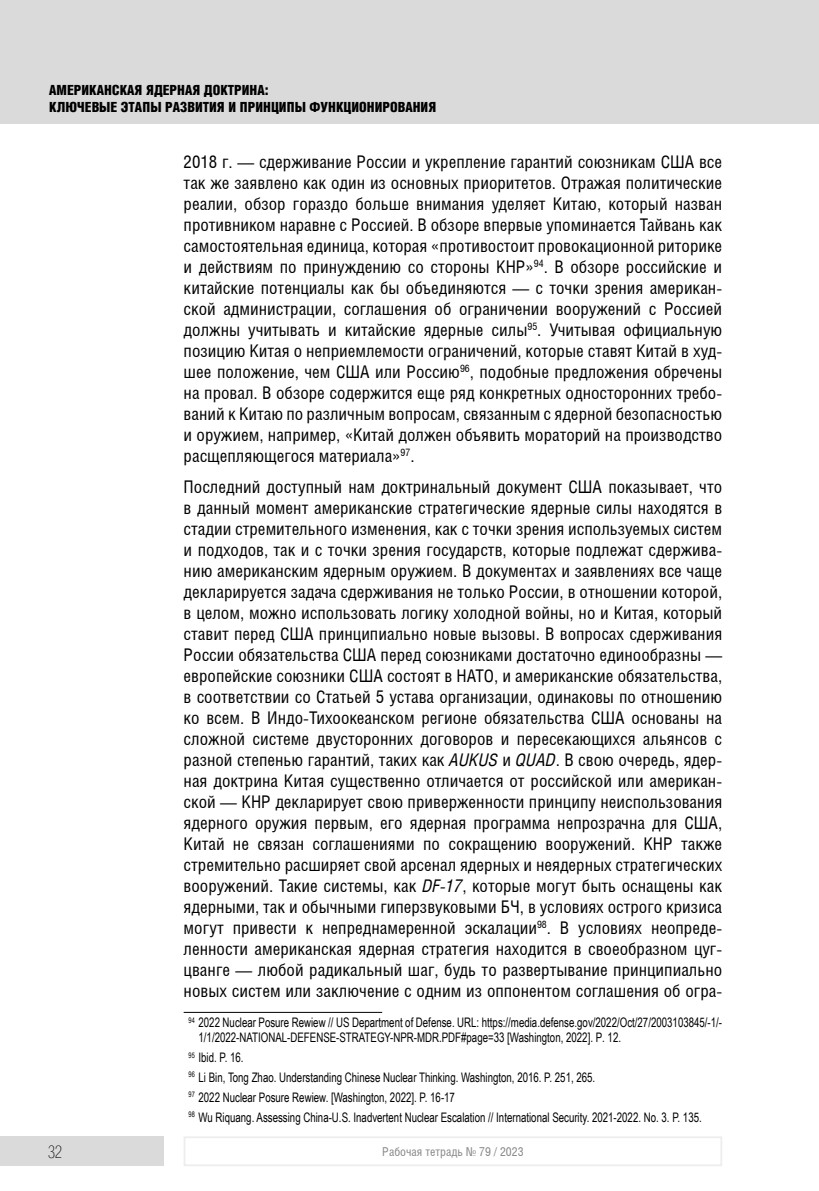
<style>
.page{position:relative;width:819px;height:1191px;background:#fff}
.page>*{position:absolute;margin:0;border:0;box-sizing:border-box;transform-origin:0 0}
.t1{font:17.5px/21px "Helios Cond";color:#000;text-align:justify}
.t2{font:17.5px "Helios Cond Thin C";color:#000}
.t3{font:900 14px/17.5px "Helios Cond";color:#000}
.t4{font:13.12px/19.8px "Arial Narrow";color:#000;scale:.9 1}
.t5{font:12.25px "Helios Cond";color:#878787}
.s1{font-style:italic}
</style>
<div class="page">
<div style="left:0;top:0;width:819px;height:124px;background:#dadada"></div>
<div style="left:0;top:1136px;width:164px;height:30px;background:#dadada"></div>
<div style="left:184px;top:1136px;width:538px;height:30px;border:2px solid #ededed"></div>
<hr style="left:184px;top:1012px;width:198px;height:1px;background:#000">
<p class="t3" style="left:49px;top:81px;width:388px">АМЕРИКАНСКАЯ ЯДЕРНАЯ ДОКТРИНА:<br>КЛЮЧЕВЫЕ ЭТАПЫ РАЗВИТИЯ И ПРИНЦИПЫ ФУНКЦИОНИРОВАНИЯ</p>
<p class="t1" style="left:184px;top:151px;width:540px">2018 г. — сдерживание России и укрепление гарантий союзникам США все так же заявлено как один из основных приоритетов. Отражая политические реалии, обзор гораздо больше внимания уделяет Китаю, который назван противником наравне с Россией. В обзоре впервые упоминается Тайвань как самостоятельная единица, которая «противостоит провокационной риторике и действиям по принуждению со стороны КНР»<sup>94</sup>. В обзоре российские и китайские потенциалы как бы объединяются — с точки зрения американ&shy;ской администрации, соглашения об ограничении вооружений с Россией должны учитывать и китайские ядерные силы<sup>95</sup>. Учитывая официальную позицию Китая о неприемлемости ограничений, которые ставят Китай в худ&shy;шее положение, чем США или Россию<sup>96</sup>, подобные предложения обречены на провал. В обзоре содержится еще ряд конкретных односторонних требо&shy;ваний к Китаю по различным вопросам, связанным с ядерной безопасностью и оружием, например, «Китай должен объявить мораторий на производство расщепляющегося материала»<sup>97</sup>.</p>
<p class="t1" style="left:184px;top:476px;width:540px">Последний доступный нам доктринальный документ США показывает, что в данный момент американские стратегические ядерные силы находятся в стадии стремительного изменения, как с точки зрения используемых систем и подходов, так и с точки зрения государств, которые подлежат сдержива&shy;нию американским ядерным оружием. В документах и заявлениях все чаще декларируется задача сдерживания не только России, в отношении которой, в целом, можно использовать логику холодной войны, но и Китая, который ставит перед США принципиально новые вызовы. В вопросах сдерживания России обязательства США перед союзниками достаточно единообразны — европейские союзники США состоят в НАТО, и американские обязательства, в соответствии со Статьей 5 устава организации, одинаковы по отношению ко всем. В Индо-Тихоокеанском регионе обязательства США основаны на сложной системе двусторонних договоров и пересекающихся альянсов с разной степенью гарантий, таких как <span class="s1">AUKUS</span> и <span class="s1">QUAD</span>. В свою очередь, ядер&shy;ная доктрина Китая существенно отличается от российской или американ&shy;ской — КНР декларирует свою приверженности принципу неиспользования ядерного оружия первым, его ядерная программа непрозрачна для США, Китай не связан соглашениями по сокращению вооружений. КНР также стремительно расширяет свой арсенал ядерных и неядерных стратегических вооружений. Такие системы, как <span class="s1">DF-17</span>, которые могут быть оснащены как ядерными, так и обычными гиперзвуковыми БЧ, в условиях острого кризиса могут привести к непреднамеренной эскалации<sup>98</sup>. В условиях неопреде&shy;ленности американская ядерная стратегия находится в своеобразном цуг&shy;цванге — любой радикальный шаг, будь то развертывание принципиально новых систем или заключение с одним из оппонентом соглашения об огра-</p>
<p class="t4" style="left:198px;top:1014px;width:583px;line-height:14.9px;text-indent:-10px"><sup>94</sup> 2022 Nuclear Posure Rewiew // US Department of Defense. URL: https://media.defense.gov/2022/Oct/27/2003103845/-1/-<br>1/1/2022-NATIONAL-DEFENSE-STRATEGY-NPR-MDR.PDF#page=33 [Washington, 2022]. Р. 12.</p>
<p class="t4" style="left:189px;top:1047px;width:571px"><sup>95</sup> Ibid. P. 16.<br><sup>96</sup> Li Bin, Tong Zhao. Understanding Chinese Nuclear Thinking. Washington, 2016. P. 251, 265.<br><sup>97</sup> 2022 Nuclear Posure Rewiew. [Washington, 2022]. P. 16-17<br><sup>98</sup> Wu Riquang. Assessing China-U.S. Inadvertent Nuclear Escalation // International Security. 2021-2022. No. 3. P. 135.</p>
<p class="t2" style="left:48px;top:1142px;width:16px">32</p>
<p class="t5" style="left:382px;top:1144px;width:143px">Рабочая тетрадь № 79 / 2023</p>
</div>
